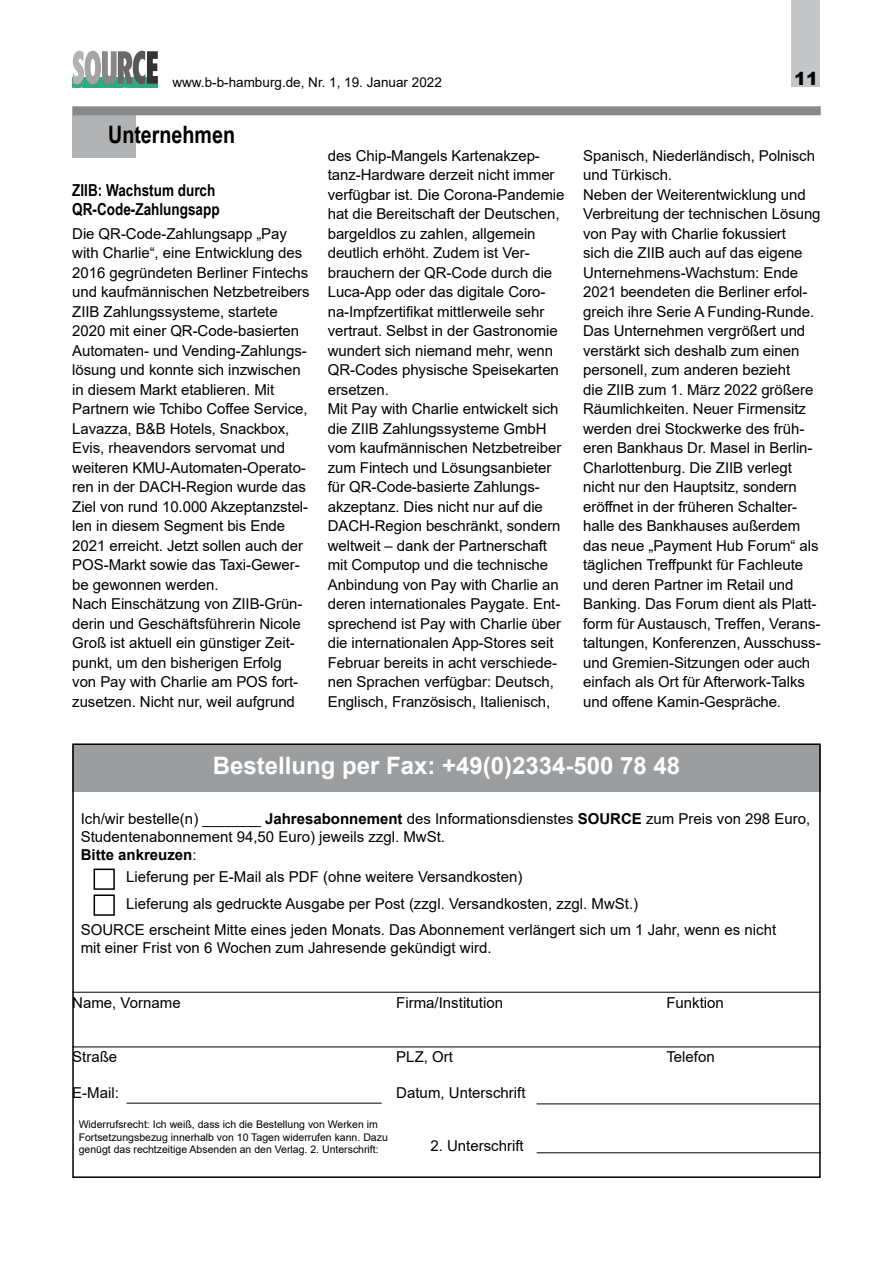
<style>
.page{position:relative;width:893px;height:1263px;background:#fff}
.page>*{position:absolute;margin:0;border:0;box-sizing:border-box;transform-origin:0 0}
.t1{font:700 24px "Arial";color:#fff}
.t2{font:700 24px "Arial Narrow";color:#000}
.t3{font:900 18px "Arial";color:#000}
.t4{font:700 16.5px/19.5px "Arial Narrow";color:#000}
.t5{font:15px/19.5px "Arial";letter-spacing:-.005em;color:#000}
.t6{font:13.5px "Arial";color:#000}
.t7{font:10.5px/12.6px "Arial";color:#000}
.s1{font-weight:700}
</style>
<div class="page">
<div style="left:792px;top:0;width:28px;height:86px;background:#c5c6c8"></div>
<div style="left:72px;top:77px;width:86px;height:10px;background:#2fac7f"></div>
<svg style="left:73px;top:51px;width:85px;height:33px"></svg>
<div style="left:94px;top:894px;width:21px;height:22px;border:2px solid #000"></div>
<div style="left:94px;top:868px;width:21px;height:22px;border:2px solid #000"></div>
<hr style="left:72px;top:992px;width:749px;height:1px;background:#000">
<hr style="left:126px;top:1103px;width:256px;height:1px;background:#000">
<hr style="left:72px;top:1046px;width:749px;height:1px;background:#000">
<hr style="left:537px;top:1103px;width:284px;height:1px;background:#000">
<hr style="left:537px;top:1152px;width:284px;height:1px;background:#000">
<div style="left:72px;top:745px;width:749px;height:46px;background:#9c9d9f"></div>
<div style="left:72px;top:743px;width:749px;height:435px;border:2px solid #000"></div>
<div style="left:72px;top:115px;width:64px;height:43px;background:#b1b2b4"></div>
<div style="left:72px;top:106px;width:749px;height:9px;background:#878889"></div>
<p class="t6" style="left:172px;top:73px;width:271px">www.b-b-hamburg.de, Nr. 1, 19. Januar 2022</p>
<p class="t3" style="left:794px;top:66px;width:11px">11</p>
<h1 class="t2" style="left:108px;top:116px;width:128px">Unternehmen</h1>
<p class="t4" style="left:72px;top:179px;width:149px">ZIIB: Wachstum durch<br>QR-Code-Zahlungsapp</p>
<p class="t5" style="left:72px;top:224px;width:239px">Die QR-Code-Zahlungsapp „Pay with Charlie“, eine Entwicklung des 2016 gegründeten Berliner Fintechs und kaufmännischen Netzbetreibers ZIIB Zahlungssysteme, startete 2020 mit einer QR-Code-basierten Automaten- und Vending-Zahlungs&shy;lösung und konnte sich inzwischen in diesem Markt etablieren. Mit Partnern wie Tchibo Coffee Service, Lavazza, B&amp;B Hotels, Snackbox, Evis, rheavendors servomat und weiteren KMU-Automaten-Operato&shy;ren in der DACH-Region wurde das Ziel von rund 10.000 Akzeptanzstel&shy;len in diesem Segment bis Ende 2021 erreicht. Jetzt sollen auch der POS-Markt sowie das Taxi-Gewer&shy;be gewonnen werden.<br>Nach Einschätzung von ZIIB-Grün&shy;derin und Geschäftsführerin Nicole Groß ist aktuell ein günstiger Zeit&shy;punkt, um den bisherigen Erfolg<br>von Pay with Charlie am POS fort&shy;zusetzen. Nicht nur, weil aufgrund</p>
<p class="t5" style="left:328px;top:146px;width:238px">des Chip-Mangels Kartenakzep&shy;tanz-Hardware derzeit nicht immer verfügbar ist. Die Corona-Pandemie hat die Bereitschaft der Deutschen, bargeldlos zu zahlen, allgemein deutlich erhöht. Zudem ist Ver&shy;brauchern der QR-Code durch die Luca-App oder das digitale Coro&shy;na-Impfzertifikat mittlerweile sehr vertraut. Selbst in der Gastronomie wundert sich niemand mehr, wenn QR-Codes physische Speisekarten ersetzen.<br>Mit Pay with Charlie entwickelt sich die ZIIB Zahlungssysteme GmbH vom kaufmännischen Netzbetreiber zum Fintech und Lösungsanbieter für QR-Code-basierte Zahlungs&shy;akzeptanz. Dies nicht nur auf die DACH-Region beschränkt, sondern weltweit – dank der Partnerschaft mit Computop und die technische Anbindung von Pay with Charlie an deren internationales Paygate. Ent&shy;sprechend ist Pay with Charlie über die internationalen App-Stores seit Februar bereits in acht verschiede&shy;nen Sprachen verfügbar: Deutsch, Englisch, Französisch, Italienisch,</p>
<p class="t5" style="left:583px;top:146px;width:239px">Spanisch, Niederländisch, Polnisch und Türkisch.<br>Neben der Weiterentwicklung und Verbreitung der technischen Lösung von Pay with Charlie fokussiert<br>sich die ZIIB auch auf das eigene Unternehmens-Wachstum: Ende 2021 beendeten die Berliner erfol&shy;greich ihre Serie A Funding-Runde.<br>Das Unternehmen vergrößert und verstärkt sich deshalb zum einen personell, zum anderen bezieht<br>die ZIIB zum 1. März 2022 größere Räumlichkeiten. Neuer Firmensitz werden drei Stockwerke des früh&shy;eren Bankhaus Dr. Masel in Berlin-Charlottenburg. Die ZIIB verlegt nicht nur den Hauptsitz, sondern eröffnet in der früheren Schalter&shy;halle des Bankhauses außerdem das neue „Payment Hub Forum“ als täglichen Treffpunkt für Fachleute und deren Partner im Retail und Banking. Das Forum dient als Platt&shy;form für Austausch, Treffen, Verans&shy;taltungen, Konferenzen, Ausschuss&shy;und Gremien-Sitzungen oder auch einfach als Ort für Afterwork-Talks und offene Kamin-Gespräche.</p>
<h1 class="t1" style="left:213px;top:749px;width:469px">Bestellung per Fax: +49(0)2334-500 78 48</h1>
<p class="t5" style="left:81px;top:810px;width:731px;line-height:18px">Ich/wir bestelle(n) _______ <span class="s1">Jahresabonnement</span> des Informationsdienstes <span class="s1">SOURCE</span> zum Preis von 298 Euro,<br>Studentenabonnement 94,50 Euro) jeweils zzgl. MwSt.<br><span class="s1">Bitte ankreuzen</span>:</p>
<p class="t5" style="left:126px;top:867px;width:398px">Lieferung per E-Mail als PDF (ohne weitere Versandkosten)</p>
<p class="t5" style="left:126px;top:894px;width:513px">Lieferung als gedruckte Ausgabe per Post (zzgl. Versandkosten, zzgl. MwSt.)</p>
<p class="t5" style="left:81px;top:920px;width:697px">SOURCE erscheint Mitte eines jeden Monats. Das Abonnement verlängert sich um 1 Jahr, wenn es nicht</p>
<p class="t5" style="left:81px;top:938px;width:412px">mit einer Frist von 6 Wochen zum Jahresende gekündigt wird.</p>
<p class="t5" style="left:72px;top:992px;width:110px">Name, Vorname</p>
<p class="t5" style="left:396px;top:992px;width:108px">Firma/Institution</p>
<p class="t5" style="left:666px;top:992px;width:59px">Funktion</p>
<p class="t5" style="left:72px;top:1046px;width:47px">Straße</p>
<p class="t5" style="left:396px;top:1046px;width:58px">PLZ, Ort</p>
<p class="t5" style="left:666px;top:1046px;width:50px">Telefon</p>
<p class="t5" style="left:72px;top:1082px;width:48px">E-Mail:</p>
<p class="t5" style="left:396px;top:1082px;width:131px">Datum, Unterschrift</p>
<p class="t7" style="left:79px;top:1118px;width:311px">Widerrufsrecht: Ich weiß, dass ich die Bestellung von Werken im<br>Fortsetzungsbezug innerhalb von 10 Tagen widerrufen kann. Dazu genügt das rechtzeitige Absenden an den Verlag. 2. Unterschrift:</p>
<p class="t5" style="left:430px;top:1135px;width:95px">2. Unterschrift</p>
</div>
